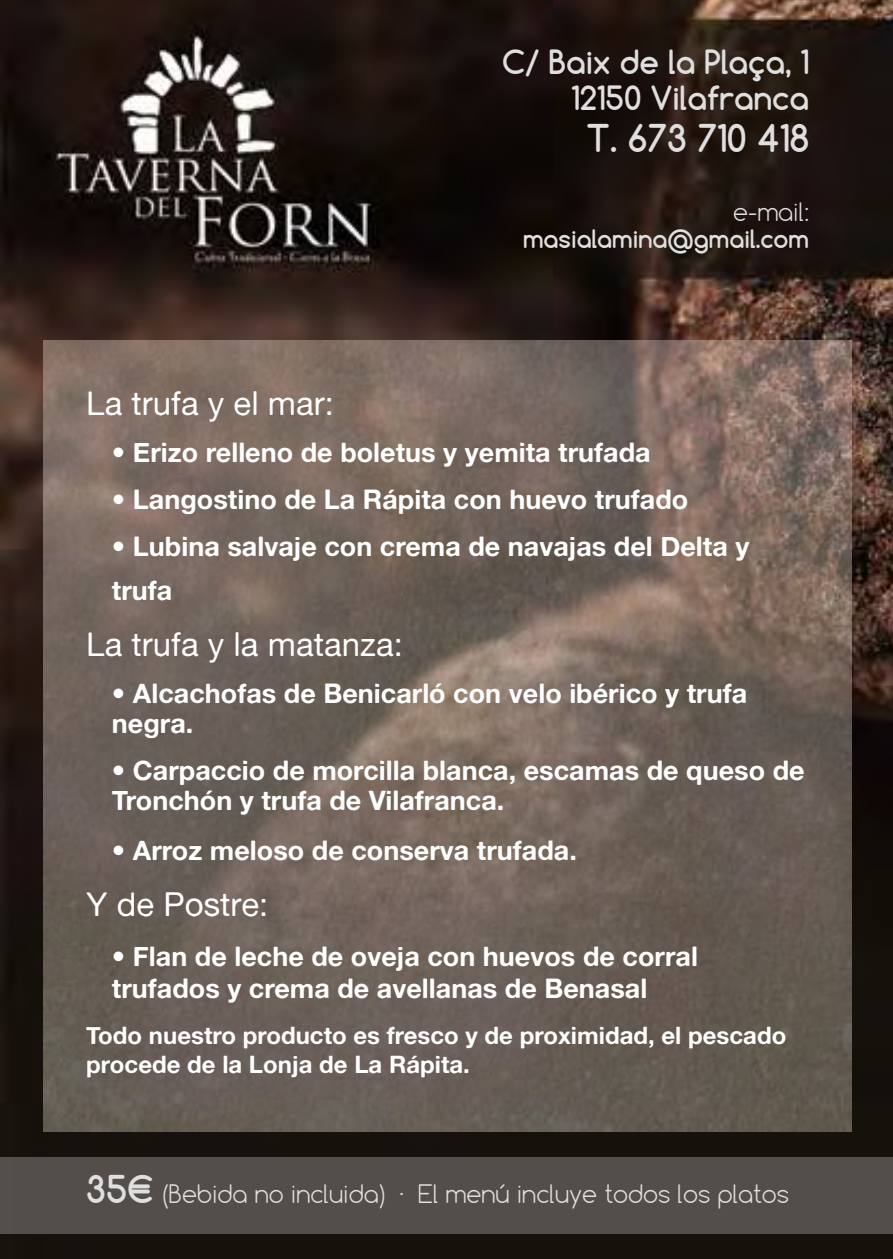
<style>
.page{position:relative;width:893px;height:1259px;background:#fff}
.page>*{position:absolute;margin:0;border:0;box-sizing:border-box;transform-origin:0 0}
.t1{font:700 36px "Comfortaa";color:#dfdfdf}
.t2{font:33px "Alte Haas Grotesk";color:#fff}
.t3{font:700 31.5px/36px "Comfortaa";color:#dfdfdf;text-align:right}
.t4{font:27px/30px "Alte Haas Grotesk Bold";color:#fff}
.t5{font:24px/28.8px "Alte Haas Grotesk Bold";color:#fff}
.t6{font:300 24px "Comfortaa";color:#dfdfdf}
.t7{font:700 24px "Comfortaa";color:#dfdfdf}
.s1{font-weight:700;font-size:36px}
</style>
<div class="page">
<img style="left:0;top:0;width:893px;height:1259px">
<div style="left:0;top:1156px;width:893px;height:77px;background:#534e4a"></div>
<img style="left:44px;top:341px;width:808px;height:790px">
<p class="t3" style="left:502px;top:44px;width:308px">C/ Baix de la Plaça, 1<br>12150 Vilafranca</p>
<h1 class="t1" style="left:586px;top:116px;width:224px">T. 673 710 418</h1>
<p class="t6" style="left:733px;top:197px;width:77px">e-mail:</p>
<p class="t7" style="left:523px;top:224px;width:288px">masialamina@gmail.com</p>
<p class="t2" style="left:86px;top:384px;width:249px">La trufa y el mar:</p>
<p class="t4" style="left:112px;top:437px;width:540px">• Erizo relleno de boletus y yemita trufada</p>
<p class="t4" style="left:112px;top:484px;width:578px">• Langostino de La Rápita con huevo trufado</p>
<p class="t4" style="left:112px;top:525px;width:639px;line-height:43.2px">• Lubina salvaje con crema de navajas del Delta y trufa</p>
<p class="t2" style="left:86px;top:625px;width:318px">La trufa y la matanza:</p>
<p class="t4" style="left:112px;top:678px;width:637px">• Alcachofas de Benicarló con velo ibérico y trufa negra.</p>
<p class="t4" style="left:112px;top:755px;width:694px">• Carpaccio de morcilla blanca, escamas de queso de<br>Tronchón y trufa de Vilafranca.</p>
<p class="t4" style="left:112px;top:834px;width:467px">• Arroz meloso de conserva trufada.</p>
<p class="t2" style="left:86px;top:885px;width:184px">Y de Postre:</p>
<p class="t4" style="left:112px;top:939px;width:588px;line-height:32.4px">• Flan de leche de oveja con huevos de corral trufados y crema de avellanas de Benasal</p>
<p class="t5" style="left:86px;top:1020px;width:701px">Todo nuestro producto es fresco y de proximidad, el pescado procede de la Lonja de La Rápita.</p>
<p class="t6" style="left:86px;top:1178px;width:705px"><span class="s1">35€</span> (Bebida no incluida) · El menú incluye todos los platos</p>
</div>
